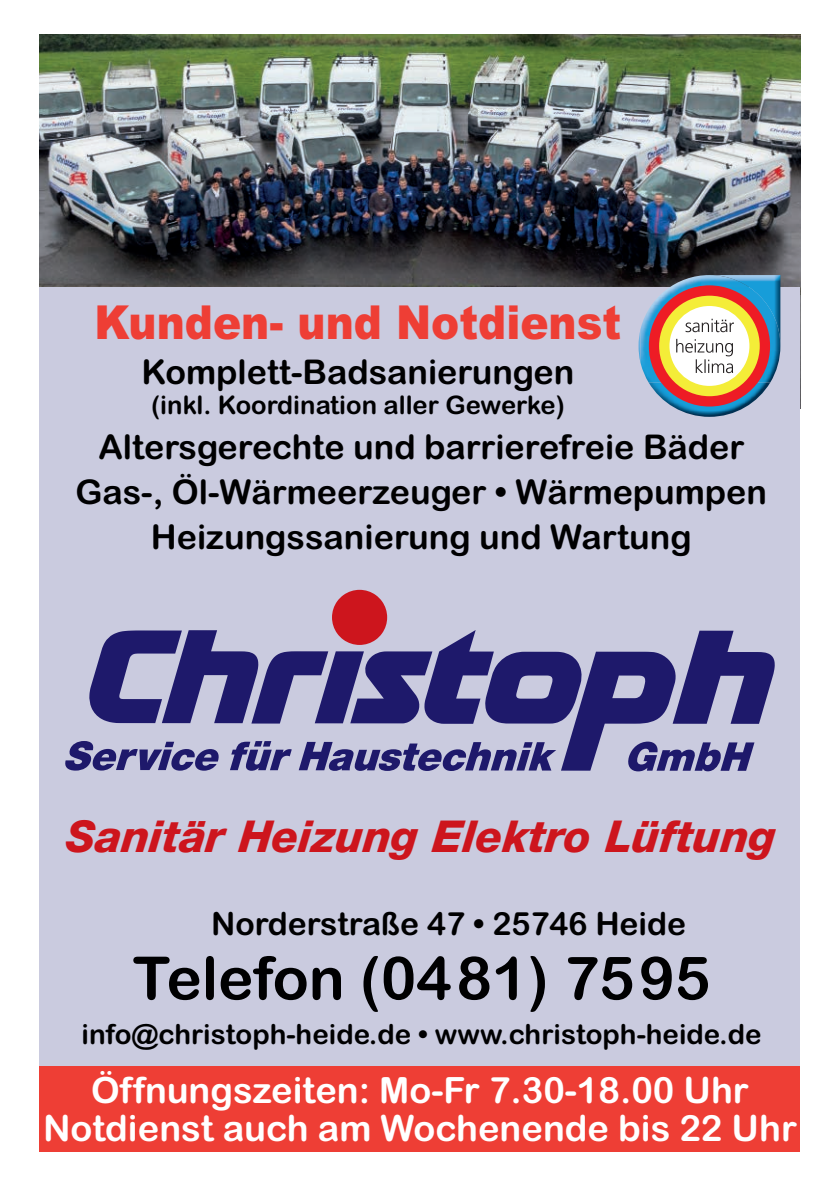
<style>
.page{position:relative;width:840px;height:1191px;background:#fff}
.page>*{position:absolute;margin:0;border:0;box-sizing:border-box;transform-origin:0 0}
.t1{font:59.6px "Arial Rounded MT Bold";color:#000001}
.t2{font:900 46.8px "Arial";color:#ee3e35;scale:.9 1}
.t3{font:italic 800 44px "Helvetica Neue LT Std";color:#cd151d}
.t4{font:36.2px/38.4px "Arial Rounded MT Bold";color:#fff;text-align:center}
.t5{font:34px/44.8px "Arial Rounded MT Bold";color:#000001;text-align:center}
.t6{font:32px "Arial Rounded MT Bold";color:#000001}
.t7{font:27.6px "Arial Rounded MT Bold";color:#000001}
.t8{font:25.6px "Arial Rounded MT Bold";color:#000001}
</style>
<div class="page">
<img style="left:40px;top:34px;width:759px;height:253px">
<div style="left:40px;top:287px;width:759px;height:864px;background:#cacbdf"></div>
<div style="left:40px;top:1066px;width:759px;height:85px;background:#ee3e35"></div>
<img style="left:638px;top:332px;width:2px;height:28px">
<img style="left:648px;top:382px;width:121px;height:35px">
<img style="left:640px;top:275px;width:140px;height:107px">
<div style="left:648px;top:285px;width:121px;height:121px;background:#ee1c25;border-radius:50%"></div>
<div style="left:658px;top:296px;width:101px;height:100px;background:#f4ed38;border-radius:50%"></div>
<div style="left:669px;top:306px;width:80px;height:80px;background:#fff;border-radius:50%"></div>
<svg style="left:675px;top:339px;width:57px;height:34px"></svg>
<svg style="left:685px;top:319px;width:48px;height:13px"></svg>
<svg style="left:65px;top:741px;width:154px;height:29px"></svg>
<svg style="left:230px;top:741px;width:61px;height:29px"></svg>
<svg style="left:89px;top:630px;width:685px;height:94px"></svg>
<svg style="left:298px;top:651px;width:456px;height:120px"></svg>
<svg style="left:332px;top:590px;width:55px;height:55px"></svg>
<h2 class="t2" style="left:94px;top:288px;width:586px">Kunden- und Notdienst</h2>
<p class="t5" style="left:141px;top:349px;width:434px">Komplett-Badsanierungen</p>
<p class="t8" style="left:151px;top:390px;width:415px">(inkl. Koordination aller Gewerke)</p>
<p class="t5" style="left:75px;top:424px;width:692px">Altersgerechte und barrierefreie Bäder<br>Gas-, Öl-Wärmeerzeuger • Wärmepumpen<br>Heizungssanierung und Wartung</p>
<p class="t3" style="left:65px;top:809px;width:710px">Sanitär Heizung Elektro Lüftung</p>
<p class="t6" style="left:211px;top:905px;width:476px">Norderstraße 47 • 25746 Heide</p>
<h1 class="t1" style="left:133px;top:943px;width:578px">Telefon (0481) 7595</h1>
<p class="t7" style="left:81px;top:1018px;width:681px">info@christoph-heide.de • www.christoph-heide.de</p>
<p class="t4" style="left:43px;top:1070px;width:754px">Öffnungszeiten: Mo-Fr 7.30-18.00 Uhr<br>Notdienst auch am Wochenende bis 22 Uhr</p>
</div>
